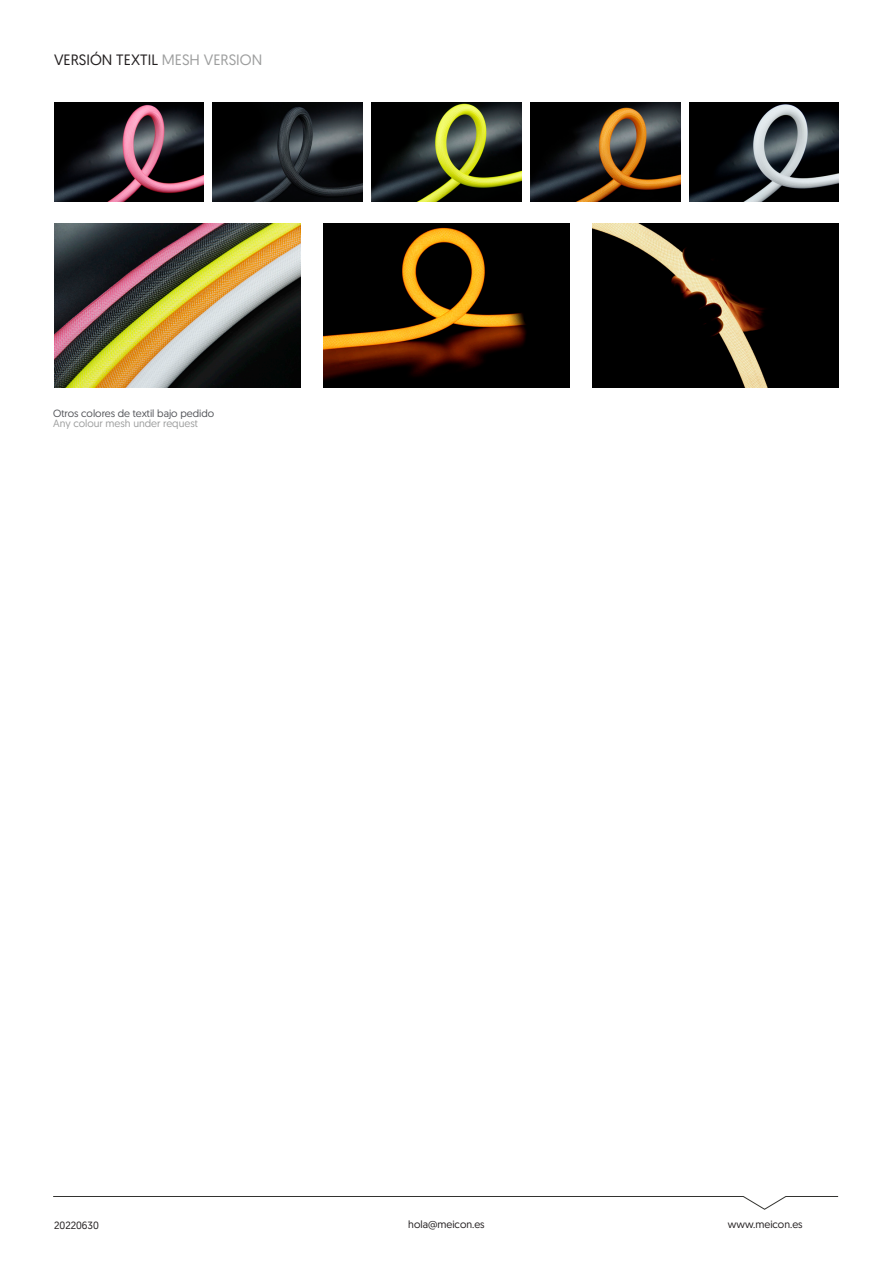
<style>
.page{position:relative;width:893px;height:1263px;background:#fff}
.page>*{position:absolute;margin:0;border:0;box-sizing:border-box;transform-origin:0 0}
.t1{font:15px "Geomanist";color:#231f20}
.t2{font:10.5px "Geomanist";color:#231f20}
.t3{font:10.5px "Geomanist";color:#54555a}
.t4{font:10.5px "Geomanist";color:#9d9e9e}
.s1{color:#9d9e9e}
</style>
<div class="page">
<svg style="left:53px;top:1196px;width:785px;height:13px"></svg>
<img style="left:593px;top:223px;width:246px;height:164px">
<img style="left:54px;top:223px;width:246px;height:164px">
<img style="left:323px;top:223px;width:247px;height:164px">
<img style="left:54px;top:102px;width:149px;height:100px">
<img style="left:372px;top:102px;width:149px;height:100px">
<img style="left:531px;top:102px;width:149px;height:100px">
<img style="left:690px;top:102px;width:149px;height:100px">
<img style="left:213px;top:102px;width:149px;height:100px">
<p class="t1" style="left:54px;top:50px;width:210px">VERSIÓN TEXTIL <span class="s1">MESH VERSION</span></p>
<p class="t3" style="left:53px;top:406px;width:163px">Otros colores de textil bajo pedido</p>
<p class="t4" style="left:53px;top:416px;width:146px">Any colour mesh under request</p>
<p class="t2" style="left:54px;top:1218px;width:46px">20220630</p>
<p class="t2" style="left:408px;top:1217px;width:78px">hola@meicon.es</p>
<p class="t2" style="left:728px;top:1217px;width:76px">www.meicon.es</p>
</div>
